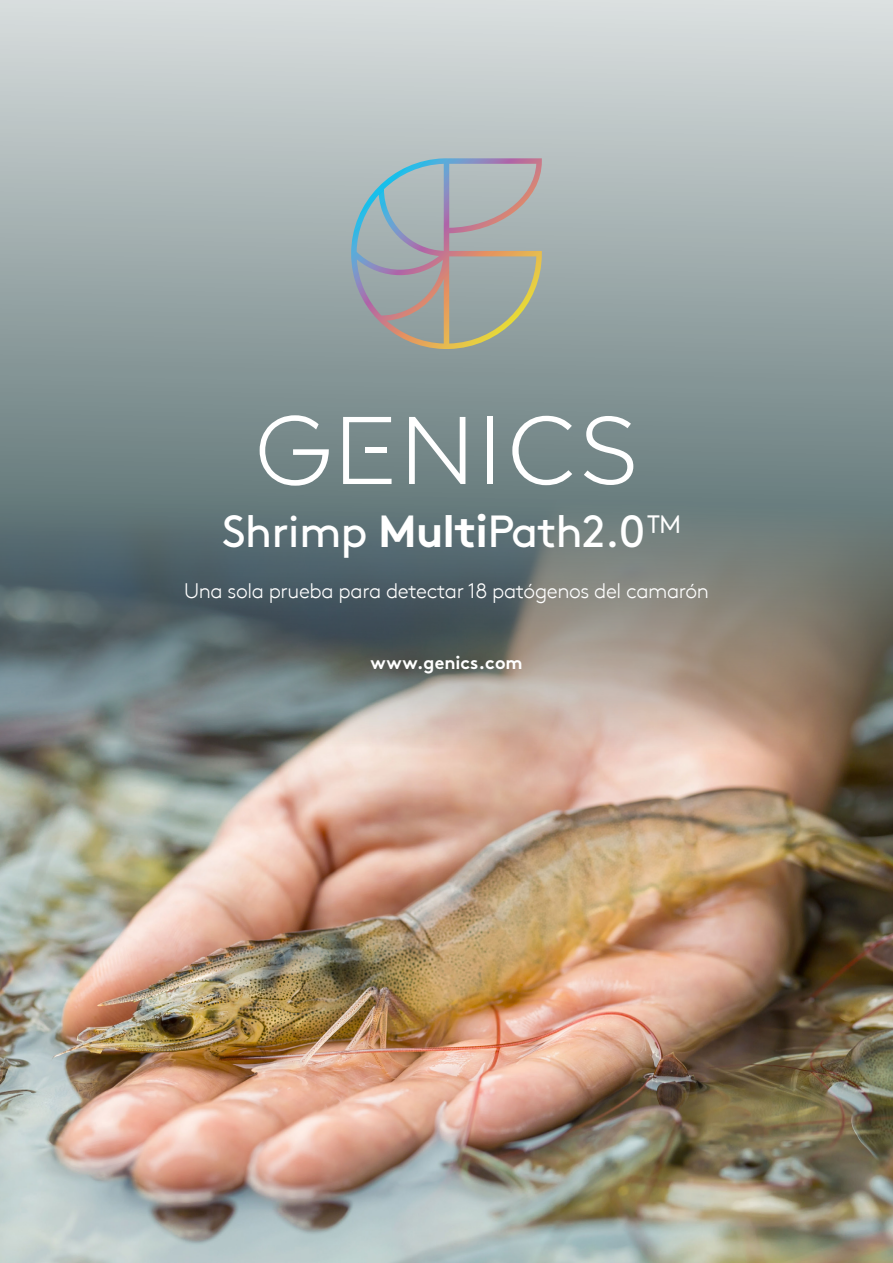
<style>
.page{position:relative;width:893px;height:1263px;background:#fff}
.page>*{position:absolute;margin:0;border:0;box-sizing:border-box;transform-origin:0 0}
.t1{font:45px "Brown";letter-spacing:-.02em;color:#fff}
.t2{font:300 21px "Brown";letter-spacing:-.02em;color:#fff}
.t3{font:700 18px "Brown";color:#fff}
.s1{font-weight:700}
.s2{font-weight:300}
</style>
<div class="page">
<svg style="left:0;top:0;width:893px;height:493px;background:#a4b0b1"></svg>
<img style="left:0;top:493px;width:893px;height:770px">
<svg style="left:351px;top:158px;width:191px;height:191px;background:#a2a9a8"></svg>
<svg style="left:260px;top:415px;width:69px;height:71px"></svg>
<svg style="left:409px;top:417px;width:56px;height:67px"></svg>
<div style="left:487px;top:417px;width:6px;height:67px;background:#fff"></div>
<svg style="left:512px;top:416px;width:60px;height:69px"></svg>
<svg style="left:584px;top:416px;width:49px;height:69px"></svg>
<svg style="left:343px;top:417px;width:49px;height:67px"></svg>
<div style="left:366px;top:447px;width:21px;height:6px;background:#fff"></div>
<p class="t1" style="left:222px;top:497px;width:462px">Shrimp <span class="s1">Multi</span>Path2.0<span class="s2">™</span></p>
<p class="t2" style="left:184px;top:575px;width:526px">Una sola prueba para detectar 18 patógenos del camarón</p>
<p class="t3" style="left:370px;top:648px;width:154px">www.genics.com</p>
</div>
